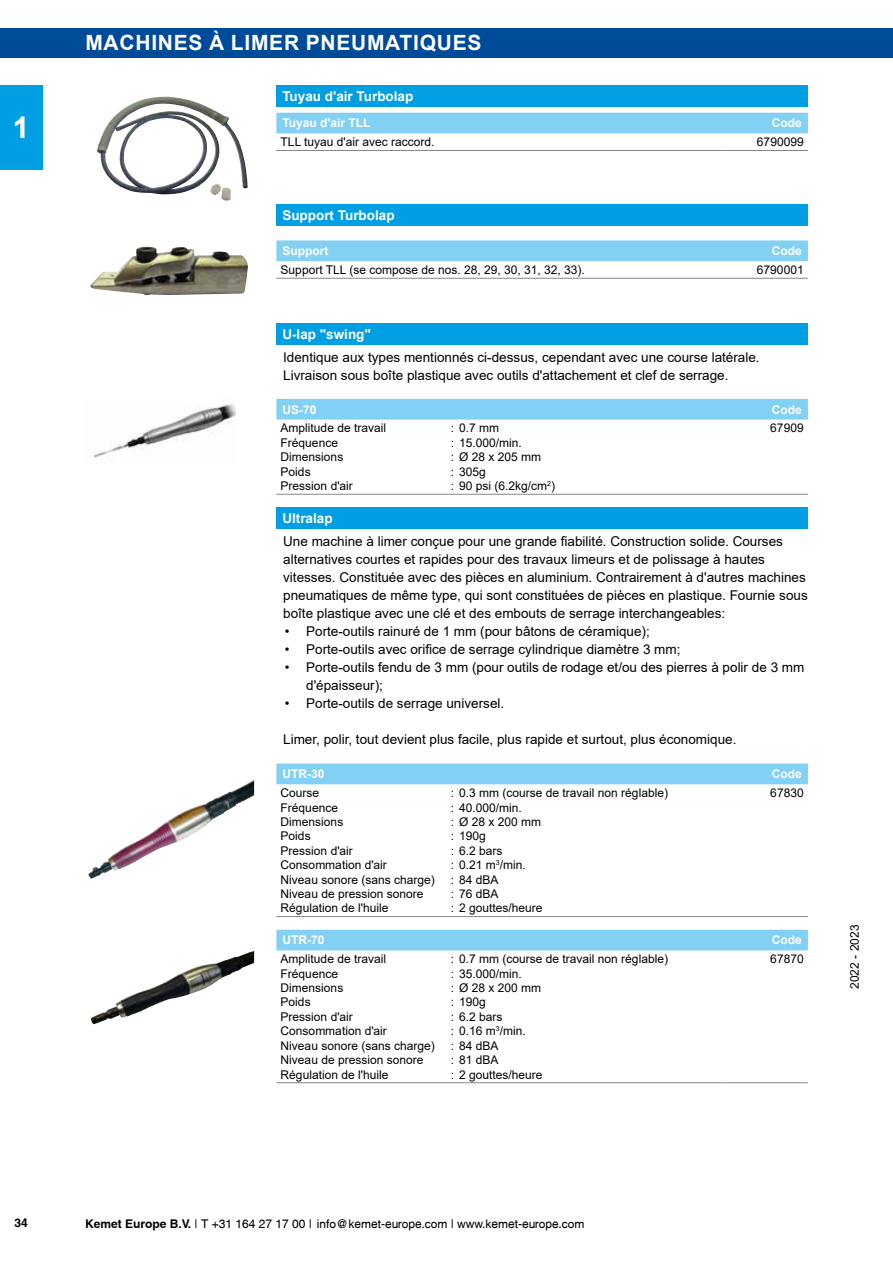
<style>
.page{position:relative;width:893px;height:1263px;background:#fff}
.page>*{position:absolute;margin:0;border:0;box-sizing:border-box;transform-origin:0 0}
.t1{font:700 30px "Arial";color:#fff}
.t2{font:700 21px "Arial";color:#fff}
.t3{font:13.5px/18px "Arial";color:#000}
.t4{font:700 13.5px "Arial";color:#fff}
.t5{font:12px "Arial";color:#000}
.t6{font:12px "Swansea";color:#000}
.t7{font:700 12px "Arial";color:#fff}
.t8{font:700 12px "Swansea";color:#000}
.s1{font-weight:700}
</style>
<div class="page">
<div style="left:0;top:28px;width:893px;height:29px;background:#004a9a"></div>
<div style="left:0;top:85px;width:43px;height:84px;background:#009fe3"></div>
<div style="left:276px;top:85px;width:532px;height:22px;background:#009fe3"></div>
<div style="left:276px;top:113px;width:532px;height:20px;background:#83d0f5"></div>
<hr style="left:276px;top:150px;width:447px;height:1px;background:#878787">
<hr style="left:723px;top:150px;width:85px;height:1px;background:#878787">
<div style="left:276px;top:204px;width:532px;height:22px;background:#009fe3"></div>
<div style="left:276px;top:240px;width:532px;height:21px;background:#83d0f5"></div>
<hr style="left:276px;top:278px;width:447px;height:1px;background:#878787">
<hr style="left:723px;top:278px;width:85px;height:1px;background:#878787">
<div style="left:276px;top:323px;width:532px;height:22px;background:#009fe3"></div>
<div style="left:276px;top:399px;width:532px;height:21px;background:#83d0f5"></div>
<hr style="left:276px;top:494px;width:447px;height:1px;background:#878787">
<hr style="left:723px;top:494px;width:85px;height:1px;background:#878787">
<div style="left:276px;top:507px;width:532px;height:22px;background:#009fe3"></div>
<div style="left:276px;top:763px;width:532px;height:21px;background:#83d0f5"></div>
<hr style="left:276px;top:916px;width:447px;height:1px;background:#878787">
<hr style="left:723px;top:916px;width:85px;height:1px;background:#878787">
<div style="left:276px;top:930px;width:532px;height:20px;background:#83d0f5"></div>
<hr style="left:276px;top:1082px;width:447px;height:1px;background:#878787">
<hr style="left:723px;top:1082px;width:85px;height:1px;background:#878787">
<img style="left:90px;top:246px;width:158px;height:49px">
<img style="left:93px;top:404px;width:143px;height:54px">
<img style="left:88px;top:780px;width:166px;height:99px">
<img style="left:91px;top:951px;width:163px;height:73px">
<img style="left:97px;top:97px;width:151px;height:97px">
<h1 class="t1" style="left:13px;top:106px;width:18px">1</h1>
<h2 class="t2" style="left:85px;top:28px;width:34px">Machines</h2>
<h2 class="t2" style="left:209px;top:28px;width:36px">à lime</h2>
<h2 class="t2" style="left:284px;top:28px;width:39px">r pneuma</h2>
<h2 class="t2" style="left:400px;top:28px;width:28px">tiques</h2>
<p class="t4" style="left:282px;top:87px;width:132px">Tuyau d'air Turbolap</p>
<p class="t7" style="left:282px;top:115px;width:89px">Tuyau d'air TLL</p>
<p class="t7" style="left:772px;top:115px;width:31px">Code</p>
<p class="t5" style="left:281px;top:134px;width:155px">TLL tuyau d'air avec raccord.</p>
<p class="t5" style="left:757px;top:134px;width:48px">6790099</p>
<p class="t4" style="left:282px;top:206px;width:114px">Support Turbolap</p>
<p class="t7" style="left:282px;top:242px;width:47px">Support</p>
<p class="t7" style="left:772px;top:242px;width:31px">Code</p>
<p class="t5" style="left:281px;top:261px;width:306px">Support TLL (se compose de nos. 28, 29, 30, 31, 32, 33).</p>
<p class="t5" style="left:757px;top:261px;width:48px">6790001</p>
<p class="t4" style="left:282px;top:324px;width:90px">U-lap "swing"</p>
<p class="t3" style="left:283px;top:348px;width:478px">Identique aux types mentionnés ci-dessus, cependant avec une course latérale.<br>Livraison sous boîte plastique avec outils d'attachement et clef de serrage.</p>
<p class="t7" style="left:282px;top:401px;width:36px">US-70</p>
<p class="t7" style="left:772px;top:401px;width:31px">Code</p>
<p class="t5" style="left:281px;top:420px;width:107px">Amplitude de travail</p>
<p class="t5" style="left:451px;top:420px;width:50px">: 0.7 mm</p>
<p class="t5" style="left:281px;top:434px;width:59px">Fréquence</p>
<p class="t5" style="left:451px;top:434px;width:73px">: 15.000/min.</p>
<p class="t5" style="left:281px;top:449px;width:64px">Dimensions</p>
<p class="t5" style="left:451px;top:449px;width:92px">: Ø 28 x 205 mm</p>
<p class="t5" style="left:281px;top:463px;width:32px">Poids</p>
<p class="t5" style="left:451px;top:463px;width:37px">: 305g</p>
<p class="t5" style="left:281px;top:477px;width:74px">Pression d'air</p>
<p class="t5" style="left:451px;top:477px;width:106px">: 90 psi (6.2kg/cm<sup>2</sup>)</p>
<p class="t5" style="left:770px;top:420px;width:35px">67909</p>
<p class="t4" style="left:282px;top:509px;width:52px">Ultralap</p>
<p class="t3" style="left:283px;top:532px;width:526px">Une machine à limer conçue pour une grande fiabilité. Construction solide. Courses alternatives courtes et rapides pour des travaux limeurs et de polissage à hautes vitesses. Constituée avec des pièces en aluminium. Contrairement à d'autres machines pneumatiques de même type, qui sont constituées de pièces en plastique. Fournie sous boîte plastique avec une clé et des embouts de serrage interchangeables:</p>
<p class="t3" style="left:285px;top:622px;width:366px">• Porte-outils rainuré de 1 mm (pour bâtons de céramique);</p>
<p class="t3" style="left:285px;top:640px;width:397px">• Porte-outils avec orifice de serrage cylindrique diamètre 3 mm;</p>
<p class="t3" style="left:306px;top:658px;width:500px;text-indent:-21px">• Porte-outils fendu de 3 mm (pour outils de rodage et/ou des pierres à polir de 3 mm d'épaisseur);</p>
<p class="t3" style="left:285px;top:694px;width:221px">• Porte-outils de serrage universel.</p>
<p class="t3" style="left:283px;top:730px;width:455px">Limer, polir, tout devient plus facile, plus rapide et surtout, plus économique.</p>
<p class="t7" style="left:282px;top:766px;width:43px">UTR-30</p>
<p class="t7" style="left:772px;top:766px;width:31px">Code</p>
<p class="t5" style="left:281px;top:785px;width:40px">Course</p>
<p class="t5" style="left:451px;top:785px;width:219px">: 0.3 mm (course de travail non réglable)</p>
<p class="t5" style="left:281px;top:799px;width:59px">Fréquence</p>
<p class="t5" style="left:451px;top:799px;width:73px">: 40.000/min.</p>
<p class="t5" style="left:281px;top:813px;width:64px">Dimensions</p>
<p class="t5" style="left:451px;top:813px;width:92px">: Ø 28 x 200 mm</p>
<p class="t5" style="left:281px;top:828px;width:32px">Poids</p>
<p class="t5" style="left:451px;top:828px;width:37px">: 190g</p>
<p class="t5" style="left:281px;top:842px;width:74px">Pression d'air</p>
<p class="t5" style="left:451px;top:842px;width:53px">: 6.2 bars</p>
<p class="t5" style="left:281px;top:857px;width:108px">Consommation d'air</p>
<p class="t5" style="left:451px;top:857px;width:77px">: 0.21 m<sup>3</sup>/min.</p>
<p class="t5" style="left:281px;top:871px;width:156px">Niveau sonore (sans charge)</p>
<p class="t5" style="left:451px;top:871px;width:49px">: 84 dBA</p>
<p class="t5" style="left:281px;top:885px;width:144px">Niveau de pression sonore</p>
<p class="t5" style="left:451px;top:885px;width:49px">: 76 dBA</p>
<p class="t5" style="left:281px;top:900px;width:109px">Régulation de l'huile</p>
<p class="t5" style="left:451px;top:900px;width:93px">: 2 gouttes/heure</p>
<p class="t5" style="left:770px;top:785px;width:35px">67830</p>
<p class="t7" style="left:282px;top:932px;width:43px">UTR-70</p>
<p class="t7" style="left:772px;top:932px;width:31px">Code</p>
<p class="t5" style="left:281px;top:951px;width:107px">Amplitude de travail</p>
<p class="t5" style="left:451px;top:951px;width:219px">: 0.7 mm (course de travail non réglable)</p>
<p class="t5" style="left:281px;top:965px;width:59px">Fréquence</p>
<p class="t5" style="left:451px;top:965px;width:73px">: 35.000/min.</p>
<p class="t5" style="left:281px;top:979px;width:64px">Dimensions</p>
<p class="t5" style="left:451px;top:979px;width:92px">: Ø 28 x 200 mm</p>
<p class="t5" style="left:281px;top:994px;width:32px">Poids</p>
<p class="t5" style="left:451px;top:994px;width:37px">: 190g</p>
<p class="t5" style="left:281px;top:1008px;width:74px">Pression d'air</p>
<p class="t5" style="left:451px;top:1008px;width:53px">: 6.2 bars</p>
<p class="t5" style="left:281px;top:1023px;width:108px">Consommation d'air</p>
<p class="t5" style="left:451px;top:1023px;width:77px">: 0.16 m<sup>3</sup>/min.</p>
<p class="t5" style="left:281px;top:1037px;width:156px">Niveau sonore (sans charge)</p>
<p class="t5" style="left:451px;top:1037px;width:49px">: 84 dBA</p>
<p class="t5" style="left:281px;top:1051px;width:144px">Niveau de pression sonore</p>
<p class="t5" style="left:451px;top:1051px;width:49px">: 81 dBA</p>
<p class="t5" style="left:281px;top:1066px;width:109px">Régulation de l'huile</p>
<p class="t5" style="left:451px;top:1066px;width:93px">: 2 gouttes/heure</p>
<p class="t5" style="left:770px;top:951px;width:35px">67870</p>
<p class="t5" style="left:846px;top:989px;width:66px;rotate:-90deg">2022 - 2023</p>
<p class="t8" style="left:15px;top:1215px;width:15px">34</p>
<p class="t6" style="left:85px;top:1216px;width:501px"><span class="s1">Kemet Europe B.V.</span> | T +31 164 27 17 00 | info@kemet-europe.com | www.kemet-europe.com</p>
</div>
